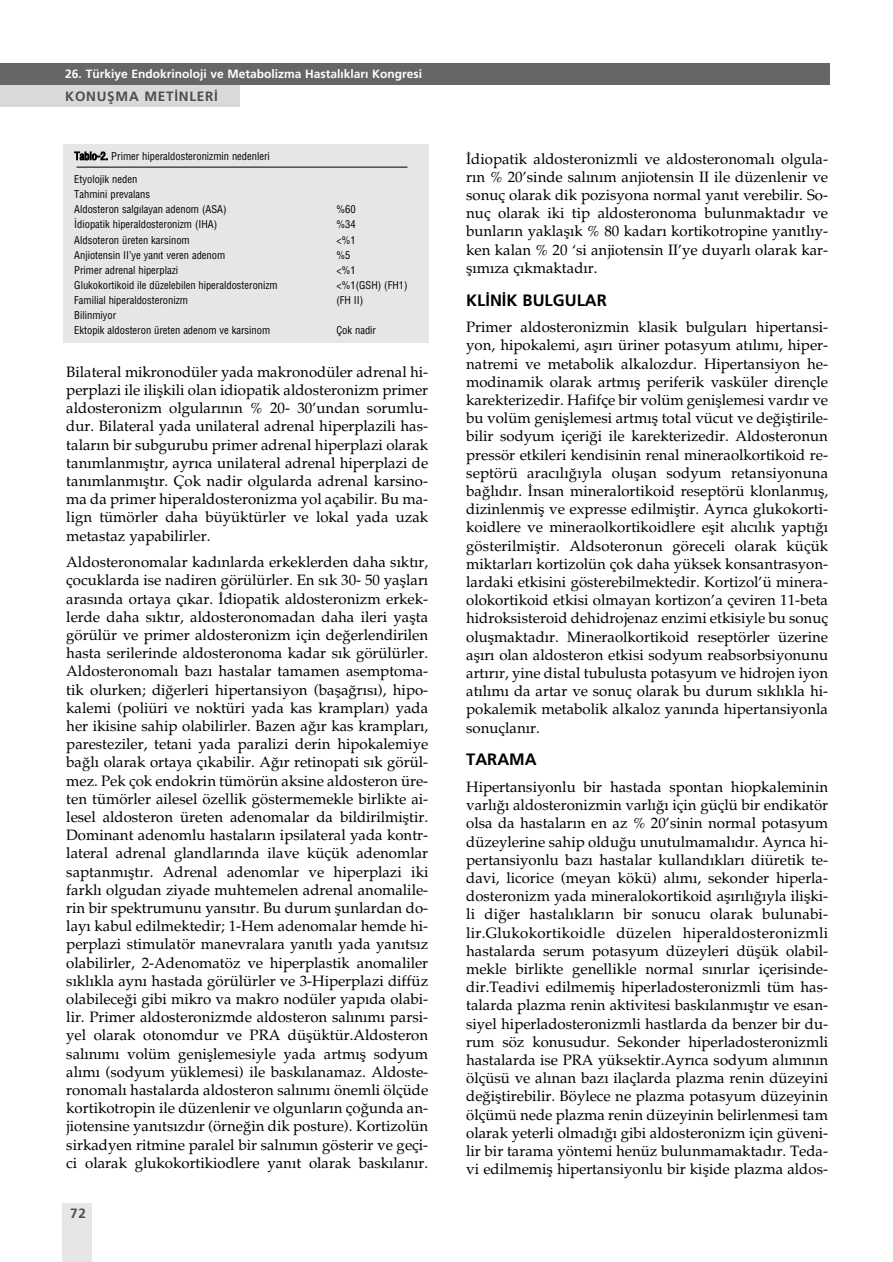
<style>
.page{position:relative;width:893px;height:1262px;background:#fff}
.page>*{position:absolute;margin:0;border:0;box-sizing:border-box;transform-origin:0 0}
.t1{font:700 16.5px "Frutiger";color:#000}
.t2{font:15px/18.1px "Palatino TR";color:#000;text-align:justify}
.t3{font:700 13.5px "Frutiger";letter-spacing:.055em;color:#4d4d4d}
.t4{font:700 12px "Frutiger";color:#fff}
.t5{font:10.5px/15px "Helvetica Cond";color:#000}
</style>
<div class="page">
<div style="left:64px;top:145px;width:365px;height:198px;background:#e6e6e6"></div>
<div style="left:0;top:85px;width:240px;height:21px;background:#d9d9d9"></div>
<div style="left:0;top:64px;width:829px;height:21px;background:#666"></div>
<div style="left:62px;top:1203px;width:30px;height:59px;background:#e6e6e6"></div>
<hr style="left:76px;top:167px;width:331px;height:1px;background:#000">
<p class="t4" style="left:65px;top:69px;width:358px">26. Türkiye Endokrinoloji ve Metabolizma Hastal›klar› Kongresi</p>
<p class="t3" style="left:65px;top:91px;width:154px">KONUfiMA MET‹NLER‹</p>
<p class="t5" style="left:74px;top:149px;width:197px">Tablo-2. Primer hiperaldosteronizmin nedenleri</p>
<p class="t5" style="left:74px;top:173px;width:154px">Etyolojik neden<br>Tahmini prevalans<br>Aldosteron salg›layan adenom (ASA)</p>
<p class="t5" style="left:336px;top:203px;width:21px">%60</p>
<p class="t5" style="left:74px;top:218px;width:144px">‹diopatik hiperaldosteronizm (IHA)</p>
<p class="t5" style="left:336px;top:218px;width:21px">%34</p>
<p class="t5" style="left:74px;top:233px;width:117px">Aldsoteron üreten karsinom</p>
<p class="t5" style="left:336px;top:233px;width:21px">&lt;%1</p>
<p class="t5" style="left:74px;top:248px;width:152px">Anjiotensin II’ye yan›t veren adenom</p>
<p class="t5" style="left:336px;top:248px;width:15px">%5</p>
<p class="t5" style="left:74px;top:263px;width:105px">Primer adrenal hiperplazi</p>
<p class="t5" style="left:336px;top:263px;width:21px">&lt;%1</p>
<p class="t5" style="left:74px;top:278px;width:205px">Glukokortikoid ile düzelebilen hiperaldosteronizm</p>
<p class="t5" style="left:336px;top:278px;width:73px">&lt;%1(GSH) (FH1)</p>
<p class="t5" style="left:74px;top:293px;width:115px">Familial hiperaldosteronizm</p>
<p class="t5" style="left:336px;top:293px;width:28px">(FH II)</p>
<p class="t5" style="left:74px;top:308px;width:197px">Bilinmiyor<br>Ektopik aldosteron üreten adenom ve karsinom</p>
<p class="t5" style="left:336px;top:323px;width:41px">Çok nadir</p>
<p class="t2" style="left:66px;top:364px;width:363px">Bilateral mikronodüler yada makronodüler adrenal hi&shy;perplazi ile iliflkili olan idiopatik aldosteronizm primer aldosteronizm olgular›n›n % 20- 30’undan sorumlu&shy;dur. Bilateral yada unilateral adrenal hiperplazili has&shy;talar›n bir subgurubu primer adrenal hiperplazi olarak tan›mlanm›flt›r, ayr›ca unilateral adrenal hiperplazi de tan›mlanm›flt›r. Çok nadir olgularda adrenal karsino&shy;ma da primer hiperaldosteronizma yol açabilir. Bu ma&shy;lign tümörler daha büyüktürler ve lokal yada uzak metastaz yapabilirler.</p>
<p class="t2" style="left:66px;top:555px;width:363px">Aldosteronomalar kad›nlarda erkeklerden daha s›kt›r, çocuklarda ise nadiren görülürler. En s›k 30- 50 yafllar› aras›nda ortaya ç›kar. ‹diopatik aldosteronizm erkek&shy;lerde daha s›kt›r, aldosteronomadan daha ileri yaflta görülür ve primer aldosteronizm için de¤erlendirilen hasta serilerinde aldosteronoma kadar s›k görülürler.<br>Aldosteronomal› baz› hastalar tamamen asemptoma&shy;tik olurken; di¤erleri hipertansiyon (bafla¤r›s›), hipo&shy;kalemi (poliüri ve noktüri yada kas kramplar›) yada her ikisine sahip olabilirler. Bazen a¤›r kas kramplar›, paresteziler, tetani yada paralizi derin hipokalemiye ba¤l› olarak ortaya ç›kabilir. A¤›r retinopati s›k görül&shy;mez. Pek çok endokrin tümörün aksine aldosteron üre&shy;ten tümörler ailesel özellik göstermemekle birlikte ai&shy;lesel aldosteron üreten adenomalar da bildirilmifltir.<br>Dominant adenomlu hastalar›n ipsilateral yada kontr&shy;lateral adrenal glandlar›nda ilave küçük adenomlar saptanm›flt›r. Adrenal adenomlar ve hiperplazi iki farkl› olgudan ziyade muhtemelen adrenal anomalile&shy;rin bir spektrumunu yans›t›r. Bu durum flunlardan do&shy;lay› kabul edilmektedir; 1-Hem adenomalar hemde hi&shy;perplazi stimulatör manevralara yan›tl› yada yan›ts›z olabilirler, 2-Adenomatöz ve hiperplastik anomaliler s›kl›kla ayn› hastada görülürler ve 3-Hiperplazi diffüz olabilece¤i gibi mikro va makro nodüler yap›da olabi&shy;lir. Primer aldosteronizmde aldosteron sal›n›m› parsi&shy;yel olarak otonomdur ve PRA düflüktür.Aldosteron sal›n›m› volüm genifllemesiyle yada artm›fl sodyum al›m› (sodyum yüklemesi) ile bask›lanamaz. Aldoste&shy;ronomal› hastalarda aldosteron sal›n›m› önemli ölçüde kortikotropin ile düzenlenir ve olgunlar›n ço¤unda an&shy;jiotensine yan›ts›zd›r (örne¤in dik posture). Kortizolün sirkadyen ritmine paralel bir saln›m›n gösterir ve geçi&shy;ci olarak glukokortikiodlere yan›t olarak bask›lan›r.</p>
<p class="t3" style="left:70px;top:1208px;width:17px">72</p>
<p class="t2" style="left:466px;top:151px;width:363px">‹diopatik aldosteronizmli ve aldosteronomal› olgula&shy;r›n % 20’sinde sal›n›m anjiotensin II ile düzenlenir ve sonuç olarak dik pozisyona normal yan›t verebilir. So&shy;nuç olarak iki tip aldosteronoma bulunmaktad›r ve bunlar›n yaklafl›k % 80 kadar› kortikotropine yan›tl›y&shy;ken kalan % 20 ‘si anjiotensin II’ye duyarl› olarak kar&shy;fl›m›za ç›kmaktad›r.</p>
<p class="t1" style="left:466px;top:293px;width:142px">KL‹N‹K BULGULAR</p>
<p class="t2" style="left:466px;top:320px;width:363px">Primer aldosteronizmin klasik bulgular› hipertansi&shy;yon, hipokalemi, afl›r› üriner potasyum at›l›m›, hiper&shy;natremi ve metabolik alkalozdur. Hipertansiyon he&shy;modinamik olarak artm›fl periferik vasküler dirençle karekterizedir. Hafifçe bir volüm genifllemesi vard›r ve bu volüm genifllemesi artm›fl total vücut ve de¤ifltirile&shy;bilir sodyum içeri¤i ile karekterizedir. Aldosteronun pressör etkileri kendisinin renal mineraolkortikoid re&shy;septörü arac›l›¤›yla oluflan sodyum retansiyonuna ba¤l›d›r. ‹nsan mineralortikoid reseptörü klonlanm›fl, dizinlenmifl ve expresse edilmifltir. Ayr›ca glukokorti&shy;koidlere ve mineraolkortikoidlere eflit al›c›l›k yapt›¤› gösterilmifltir. Aldsoteronun göreceli olarak küçük miktarlar› kortizolün çok daha yüksek konsantrasyon&shy;lardaki etkisini gösterebilmektedir. Kortizol’ü minera&shy;olokortikoid etkisi olmayan kortizon’a çeviren 11-beta hidroksisteroid dehidrojenaz enzimi etkisiyle bu sonuç oluflmaktad›r. Mineraolkortikoid reseptörler üzerine afl›r› olan aldosteron etkisi sodyum reabsorbsiyonunu art›r›r, yine distal tubulusta potasyum ve hidrojen iyon at›l›m› da artar ve sonuç olarak bu durum s›kl›kla hi&shy;pokalemik metabolik alkaloz yan›nda hipertansiyonla sonuçlan›r.</p>
<p class="t1" style="left:466px;top:753px;width:72px">TARAMA</p>
<p class="t2" style="left:466px;top:779px;width:363px">Hipertansiyonlu bir hastada spontan hiopkaleminin varl›¤› aldosteronizmin varl›¤› için güçlü bir endikatör olsa da hastalar›n en az % 20’sinin normal potasyum düzeylerine sahip oldu¤u unutulmamal›d›r. Ayr›ca hi&shy;pertansiyonlu baz› hastalar kulland›klar› diüretik te&shy;davi, licorice (meyan kökü) al›m›, sekonder hiperla&shy;dosteronizm yada mineralokortikoid afl›r›l›¤›yla iliflki&shy;li di¤er hastal›klar›n bir sonucu olarak bulunabi&shy;lir.Glukokortikoidle düzelen hiperaldosteronizmli hastalarda serum potasyum düzeyleri düflük olabil&shy;mekle birlikte genellikle normal s›n›rlar içerisinde&shy;dir.Teadivi edilmemifl hiperladosteronizmli tüm has&shy;talarda plazma renin aktivitesi bask›lanm›flt›r ve esan&shy;siyel hiperladosteronizmli hastlarda da benzer bir du&shy;rum söz konusudur. Sekonder hiperladosteronizmli hastalarda ise PRA yüksektir.Ayr›ca sodyum al›m›n›n ölçüsü ve al›nan baz› ilaçlarda plazma renin düzeyini de¤ifltirebilir. Böylece ne plazma potasyum düzeyinin ölçümü nede plazma renin düzeyinin belirlenmesi tam olarak yeterli olmad›¤› gibi aldosteronizm için güveni&shy;lir bir tarama yöntemi henüz bulunmamaktad›r. Teda&shy;vi edilmemifl hipertansiyonlu bir kiflide plazma aldos-</p>
</div>
